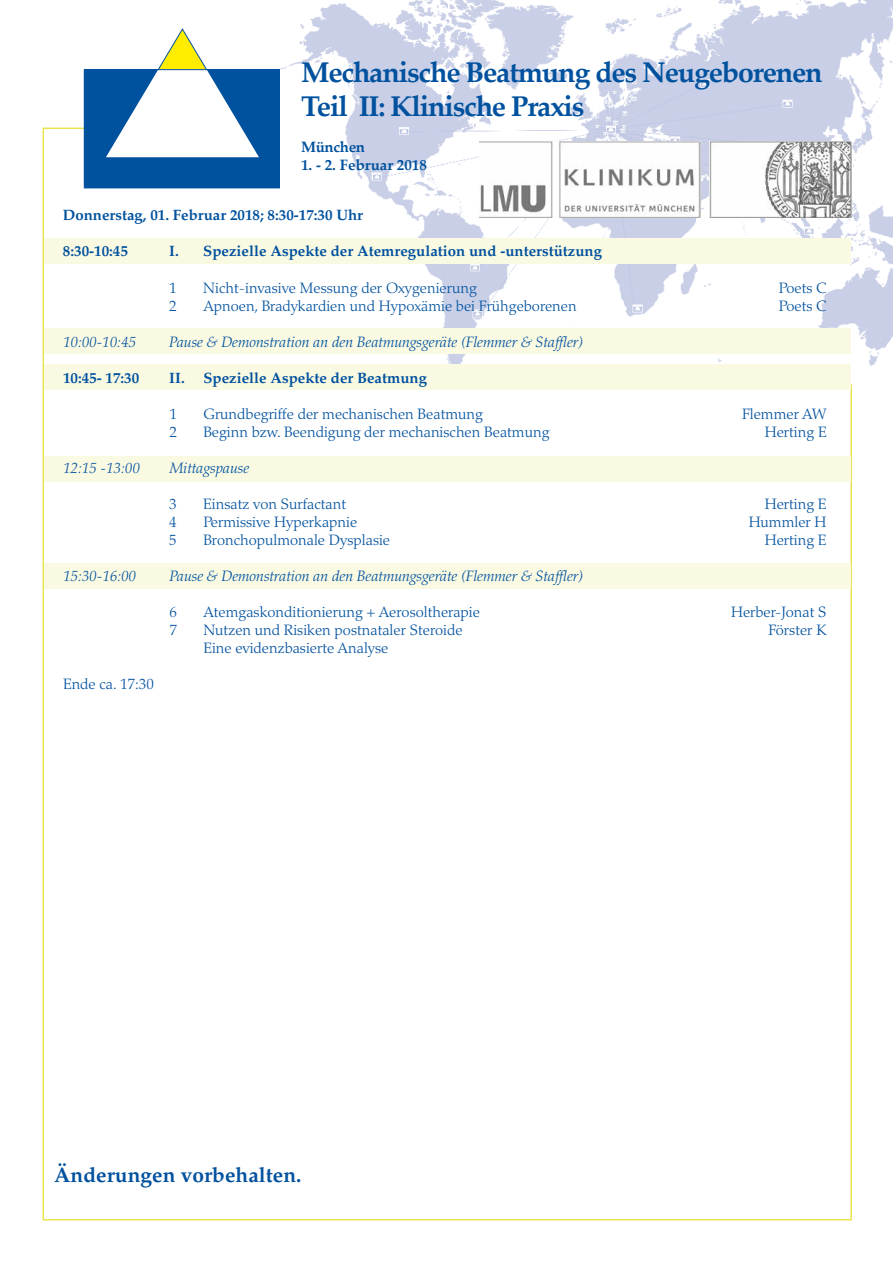
<style>
.page{position:relative;width:893px;height:1263px;background:#fff}
.page>*{position:absolute;margin:0;border:0;box-sizing:border-box;transform-origin:0 0}
.t1{font:700 28.5px/34.2px "Palatino Linotype";letter-spacing:-.04em;color:#00519e}
.t2{font:700 21px "Palatino LT Std";color:#00519e}
.t3{font:300 15px "Palatino LT Std";color:#00519e}
.t4{font:italic 300 15px "Palatino LT Std";color:#00519e}
.t5{font:700 15px "Palatino LT Std";color:#00519e}
.t6{font:700 15px "Palatino Linotype";color:#00519e}
.t7{font:700 15px "Palatino Linotype";letter-spacing:-.02em;color:#00519e}
</style>
<div class="page">
<div style="left:84px;top:70px;width:197px;height:118px;background:#00519e"></div>
<div style="left:84px;top:70px;width:197px;height:118px;border:1px solid #00519e"></div>
<svg style="left:106px;top:29px;width:153px;height:128px"></svg>
<img style="left:281px;top:0;width:612px;height:383px">
<div style="left:44px;top:563px;width:806px;height:26px;background:#fafae3"></div>
<div style="left:44px;top:456px;width:806px;height:25px;background:#fafae3"></div>
<div style="left:44px;top:364px;width:806px;height:26px;background:#fafae3"></div>
<div style="left:44px;top:328px;width:806px;height:26px;background:#fafae3"></div>
<div style="left:44px;top:238px;width:806px;height:26px;background:#fafae3"></div>
<img style="left:480px;top:141px;width:221px;height:77px">
<img style="left:709px;top:141px;width:142px;height:77px">
<h1 class="t1" style="left:301px;top:54px;width:523px">Mechanische Beatmung des Neugeborenen<br>Teil II: Klinische Praxis</h1>
<p class="t7" style="left:301px;top:136px;width:66px">München</p>
<p class="t6" style="left:301px;top:154px;width:127px">1. - 2. Februar 2018</p>
<p class="t5" style="left:63px;top:207px;width:301px">Donnerstag, 01. Februar 2018; 8:30-17:30 Uhr</p>
<p class="t5" style="left:63px;top:243px;width:66px">8:30-10:45</p>
<p class="t5" style="left:169px;top:243px;width:434px">I. Spezielle Aspekte der Atemregulation und -unterstützung</p>
<p class="t3" style="left:169px;top:279px;width:9px">1</p>
<p class="t3" style="left:203px;top:279px;width:275px">Nicht-invasive Messung der Oxygenierung</p>
<p class="t3" style="left:779px;top:279px;width:49px">Poets C</p>
<p class="t3" style="left:169px;top:297px;width:9px">2</p>
<p class="t3" style="left:203px;top:297px;width:375px">Apnoen, Bradykardien und Hypoxämie bei Frühgeborenen</p>
<p class="t3" style="left:779px;top:297px;width:49px">Poets C</p>
<p class="t4" style="left:63px;top:333px;width:75px">10:00-10:45</p>
<p class="t4" style="left:169px;top:333px;width:415px">Pause &amp; Demonstration an den Beatmungsgeräte (Flemmer &amp; Staffler)</p>
<p class="t5" style="left:63px;top:369px;width:78px">10:45- 17:30</p>
<p class="t5" style="left:169px;top:369px;width:259px">II. Spezielle Aspekte der Beatmung</p>
<p class="t3" style="left:169px;top:405px;width:9px">1</p>
<p class="t3" style="left:203px;top:405px;width:281px">Grundbegriffe der mechanischen Beatmung</p>
<p class="t3" style="left:742px;top:405px;width:86px">Flemmer AW</p>
<p class="t3" style="left:169px;top:423px;width:9px">2</p>
<p class="t3" style="left:203px;top:423px;width:348px">Beginn bzw. Beendigung der mechanischen Beatmung</p>
<p class="t3" style="left:765px;top:423px;width:63px">Herting E</p>
<p class="t4" style="left:63px;top:459px;width:78px">12:15 -13:00</p>
<p class="t4" style="left:169px;top:459px;width:81px">Mittagspause</p>
<p class="t3" style="left:169px;top:495px;width:9px">3</p>
<p class="t3" style="left:203px;top:495px;width:144px">Einsatz von Surfactant</p>
<p class="t3" style="left:765px;top:495px;width:63px">Herting E</p>
<p class="t3" style="left:169px;top:513px;width:9px">4</p>
<p class="t3" style="left:203px;top:513px;width:155px">Permissive Hyperkapnie</p>
<p class="t3" style="left:749px;top:513px;width:79px">Hummler H</p>
<p class="t3" style="left:169px;top:531px;width:9px">5</p>
<p class="t3" style="left:203px;top:531px;width:188px">Bronchopulmonale Dysplasie</p>
<p class="t3" style="left:765px;top:531px;width:63px">Herting E</p>
<p class="t4" style="left:63px;top:567px;width:75px">15:30-16:00</p>
<p class="t4" style="left:169px;top:567px;width:415px">Pause &amp; Demonstration an den Beatmungsgeräte (Flemmer &amp; Staffler)</p>
<p class="t3" style="left:169px;top:603px;width:9px">6</p>
<p class="t3" style="left:203px;top:603px;width:278px">Atemgaskonditionierung + Aerosoltherapie</p>
<p class="t3" style="left:731px;top:603px;width:97px">Herber-Jonat S</p>
<p class="t3" style="left:169px;top:621px;width:9px">7</p>
<p class="t3" style="left:203px;top:621px;width:261px">Nutzen und Risiken postnataler Steroide</p>
<p class="t3" style="left:768px;top:621px;width:60px">Förster K</p>
<p class="t3" style="left:203px;top:639px;width:187px">Eine evidenzbasierte Analyse</p>
<p class="t3" style="left:63px;top:675px;width:92px">Ende ca. 17:30</p>
<h2 class="t2" style="left:54px;top:1162px;width:249px">Änderungen vorbehalten.</h2>
</div>
